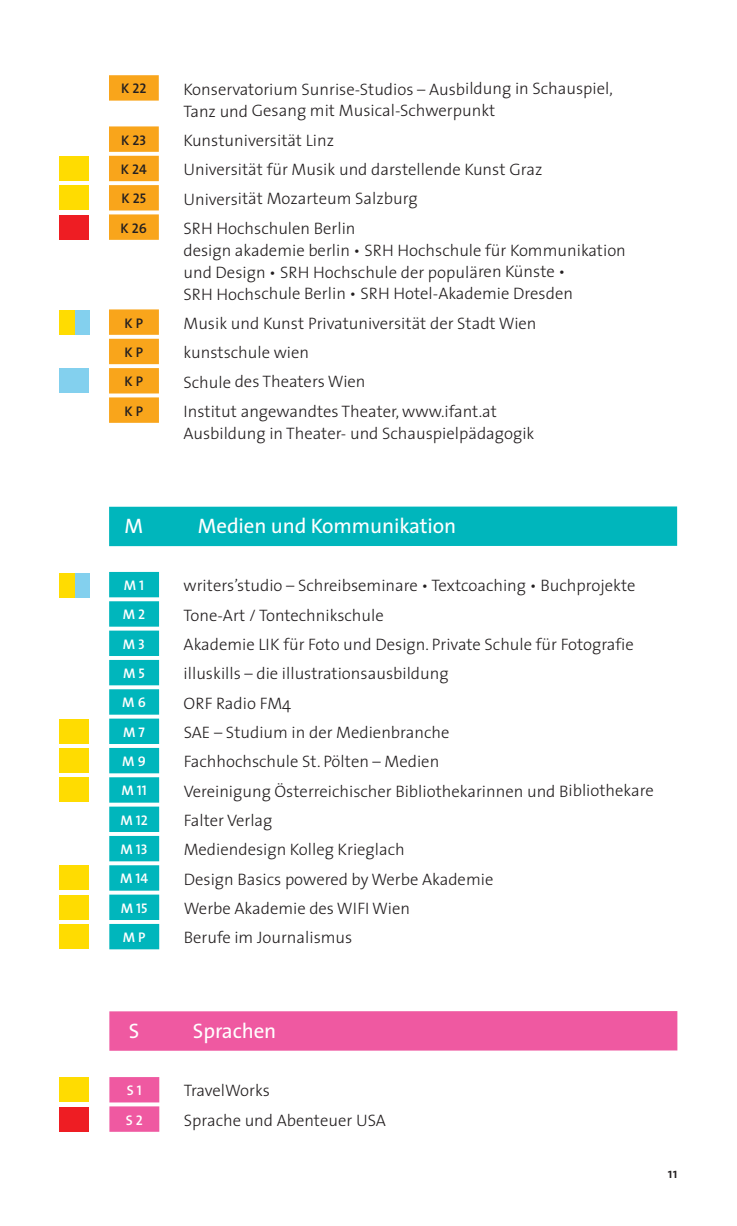
<style>
.page{position:relative;width:737px;height:1226px;background:#fff}
.page>*{position:absolute;margin:0;border:0;box-sizing:border-box;transform-origin:0 0}
.t1{font:21px "The Sans";letter-spacing:-.005em;color:#fff}
.t2{font:300 16.62px/21.9px "The Sans";color:#231f20}
.t3{font:14px "The Sans Semi Bold Caps";color:#fff}
.t4{font:14px "The Sans Semi Bold Caps";color:#231f20}
.t5{font:600 14px "The Sans";color:#231f20}
</style>
<div class="page">
<div style="left:109px;top:75px;width:50px;height:26px;background:#f9a51b"></div>
<div style="left:109px;top:126px;width:50px;height:26px;background:#f9a51b"></div>
<div style="left:109px;top:156px;width:50px;height:25px;background:#f9a51b"></div>
<div style="left:109px;top:185px;width:50px;height:25px;background:#f9a51b"></div>
<div style="left:109px;top:214px;width:50px;height:26px;background:#f9a51b"></div>
<div style="left:109px;top:309px;width:50px;height:26px;background:#f9a51b"></div>
<div style="left:109px;top:339px;width:50px;height:25px;background:#f9a51b"></div>
<div style="left:109px;top:368px;width:50px;height:25px;background:#f9a51b"></div>
<div style="left:109px;top:397px;width:50px;height:26px;background:#f9a51b"></div>
<div style="left:109px;top:506px;width:568px;height:40px;background:#00b6bc"></div>
<div style="left:109px;top:572px;width:50px;height:25px;background:#00b6bc"></div>
<div style="left:109px;top:601px;width:50px;height:25px;background:#00b6bc"></div>
<div style="left:109px;top:630px;width:50px;height:26px;background:#00b6bc"></div>
<div style="left:109px;top:660px;width:50px;height:25px;background:#00b6bc"></div>
<div style="left:109px;top:689px;width:50px;height:25px;background:#00b6bc"></div>
<div style="left:109px;top:718px;width:50px;height:26px;background:#00b6bc"></div>
<div style="left:109px;top:747px;width:50px;height:26px;background:#00b6bc"></div>
<div style="left:109px;top:777px;width:50px;height:25px;background:#00b6bc"></div>
<div style="left:109px;top:806px;width:50px;height:26px;background:#00b6bc"></div>
<div style="left:109px;top:835px;width:50px;height:26px;background:#00b6bc"></div>
<div style="left:109px;top:865px;width:50px;height:25px;background:#00b6bc"></div>
<div style="left:109px;top:894px;width:50px;height:25px;background:#00b6bc"></div>
<div style="left:109px;top:923px;width:50px;height:26px;background:#00b6bc"></div>
<div style="left:109px;top:1010px;width:568px;height:40px;background:#ef59a1"></div>
<div style="left:109px;top:1076px;width:50px;height:26px;background:#ef59a1"></div>
<div style="left:109px;top:1106px;width:50px;height:25px;background:#ef59a1"></div>
<div style="left:60px;top:156px;width:29px;height:25px;background:#ffdc01"></div>
<div style="left:60px;top:185px;width:29px;height:25px;background:#ffdc01"></div>
<div style="left:60px;top:215px;width:29px;height:24px;background:#ee1d23"></div>
<div style="left:60px;top:310px;width:29px;height:25px;background:#ffdc01"></div>
<div style="left:75px;top:310px;width:14px;height:25px;background:#83d0ee"></div>
<div style="left:60px;top:368px;width:29px;height:25px;background:#83d0ee"></div>
<div style="left:60px;top:572px;width:29px;height:25px;background:#ffdc01"></div>
<div style="left:75px;top:572px;width:14px;height:25px;background:#83d0ee"></div>
<div style="left:60px;top:718px;width:29px;height:25px;background:#ffdc01"></div>
<div style="left:60px;top:748px;width:29px;height:25px;background:#ffdc01"></div>
<div style="left:60px;top:777px;width:29px;height:25px;background:#ffdc01"></div>
<div style="left:60px;top:865px;width:29px;height:25px;background:#ffdc01"></div>
<div style="left:60px;top:894px;width:29px;height:25px;background:#ffdc01"></div>
<div style="left:60px;top:924px;width:29px;height:24px;background:#ffdc01"></div>
<div style="left:60px;top:1077px;width:29px;height:25px;background:#ffdc01"></div>
<div style="left:60px;top:1106px;width:29px;height:25px;background:#ee1d23"></div>
<p class="t4" style="left:121px;top:84px;width:27px">K 22</p>
<p class="t2" style="left:183px;top:80px;width:431px">Konservatorium Sunrise-Studios – Ausbildung in Schauspiel,<br>Tanz und Gesang mit Musical-Schwerpunkt</p>
<p class="t4" style="left:121px;top:135px;width:27px">K 23</p>
<p class="t2" style="left:183px;top:131px;width:152px">Kunstuniversität Linz</p>
<p class="t4" style="left:121px;top:164px;width:28px">K 24</p>
<p class="t2" style="left:183px;top:160px;width:360px">Universität für Musik und darstellende Kunst Graz</p>
<p class="t4" style="left:121px;top:194px;width:26px">K 25</p>
<p class="t2" style="left:183px;top:189px;width:236px">Universität Mozarteum Salzburg</p>
<p class="t4" style="left:121px;top:223px;width:28px">K 26</p>
<p class="t2" style="left:183px;top:219px;width:444px">SRH Hochschulen Berlin<br>design akademie berlin • SRH Hochschule für Kommunikation und Design • SRH Hochschule der populären Künste •<br>SRH Hochschule Berlin • SRH Hotel-Akademie Dresden</p>
<p class="t4" style="left:124px;top:318px;width:20px">K P</p>
<p class="t2" style="left:183px;top:314px;width:354px">Musik und Kunst Privatuniversität der Stadt Wien</p>
<p class="t4" style="left:124px;top:347px;width:20px">K P</p>
<p class="t2" style="left:183px;top:343px;width:127px">kunstschule wien</p>
<p class="t4" style="left:124px;top:377px;width:20px">K P</p>
<p class="t2" style="left:183px;top:372px;width:184px">Schule des Theaters Wien</p>
<p class="t4" style="left:124px;top:406px;width:20px">K P</p>
<p class="t2" style="left:183px;top:402px;width:352px">Institut angewandtes Theater, www.ifant.at<br>Ausbildung in Theater- und Schauspielpädagogik</p>
<p class="t1" style="left:125px;top:518px;width:20px">M</p>
<p class="t1" style="left:198px;top:517px;width:260px">Medien und Kommunikation</p>
<p class="t3" style="left:124px;top:580px;width:22px">M 1</p>
<p class="t2" style="left:184px;top:576px;width:453px">writers’studio – Schreibseminare • Textcoaching • Buchprojekte</p>
<p class="t3" style="left:123px;top:610px;width:24px">M 2</p>
<p class="t2" style="left:184px;top:605px;width:202px">Tone-Art / Tontechnikschule</p>
<p class="t3" style="left:123px;top:639px;width:24px">M 3</p>
<p class="t2" style="left:184px;top:635px;width:452px">Akademie LIK für Foto und Design. Private Schule für Fotografie</p>
<p class="t3" style="left:123px;top:668px;width:23px">M 5</p>
<p class="t2" style="left:184px;top:664px;width:266px">illuskills – die illustrationsausbildung</p>
<p class="t3" style="left:122px;top:698px;width:25px">M 6</p>
<p class="t2" style="left:184px;top:693px;width:109px">ORF Radio FM4</p>
<p class="t3" style="left:123px;top:727px;width:23px">M 7</p>
<p class="t2" style="left:184px;top:723px;width:267px">SAE – Studium in der Medienbranche</p>
<p class="t3" style="left:122px;top:756px;width:25px">M 9</p>
<p class="t2" style="left:184px;top:752px;width:257px">Fachhochschule St. Pölten – Medien</p>
<p class="t3" style="left:121px;top:786px;width:27px">M 11</p>
<p class="t2" style="left:184px;top:781px;width:471px">Vereinigung Österreichischer Bibliothekarinnen und Bibliothekare</p>
<p class="t3" style="left:120px;top:815px;width:29px">M 12</p>
<p class="t2" style="left:184px;top:811px;width:90px">Falter Verlag</p>
<p class="t3" style="left:120px;top:844px;width:29px">M 13</p>
<p class="t2" style="left:184px;top:840px;width:222px">Mediendesign Kolleg Krieglach</p>
<p class="t3" style="left:120px;top:874px;width:30px">M 14</p>
<p class="t2" style="left:184px;top:869px;width:311px">Design Basics powered by Werbe Akademie</p>
<p class="t3" style="left:121px;top:903px;width:28px">M 15</p>
<p class="t2" style="left:184px;top:899px;width:228px">Werbe Akademie des WIFI Wien</p>
<p class="t3" style="left:123px;top:932px;width:24px">M P</p>
<p class="t2" style="left:184px;top:928px;width:170px">Berufe im Journalismus</p>
<p class="t1" style="left:129px;top:1022px;width:12px">S</p>
<p class="t1" style="left:193px;top:1022px;width:85px">Sprachen</p>
<p class="t3" style="left:127px;top:1085px;width:17px">S 1</p>
<p class="t2" style="left:184px;top:1081px;width:88px">TravelWorks</p>
<p class="t3" style="left:126px;top:1115px;width:19px">S 2</p>
<p class="t2" style="left:184px;top:1110px;width:203px">Sprache und Abenteuer USA</p>
<p class="t5" style="left:668px;top:1167px;width:11px">11</p>
</div>
